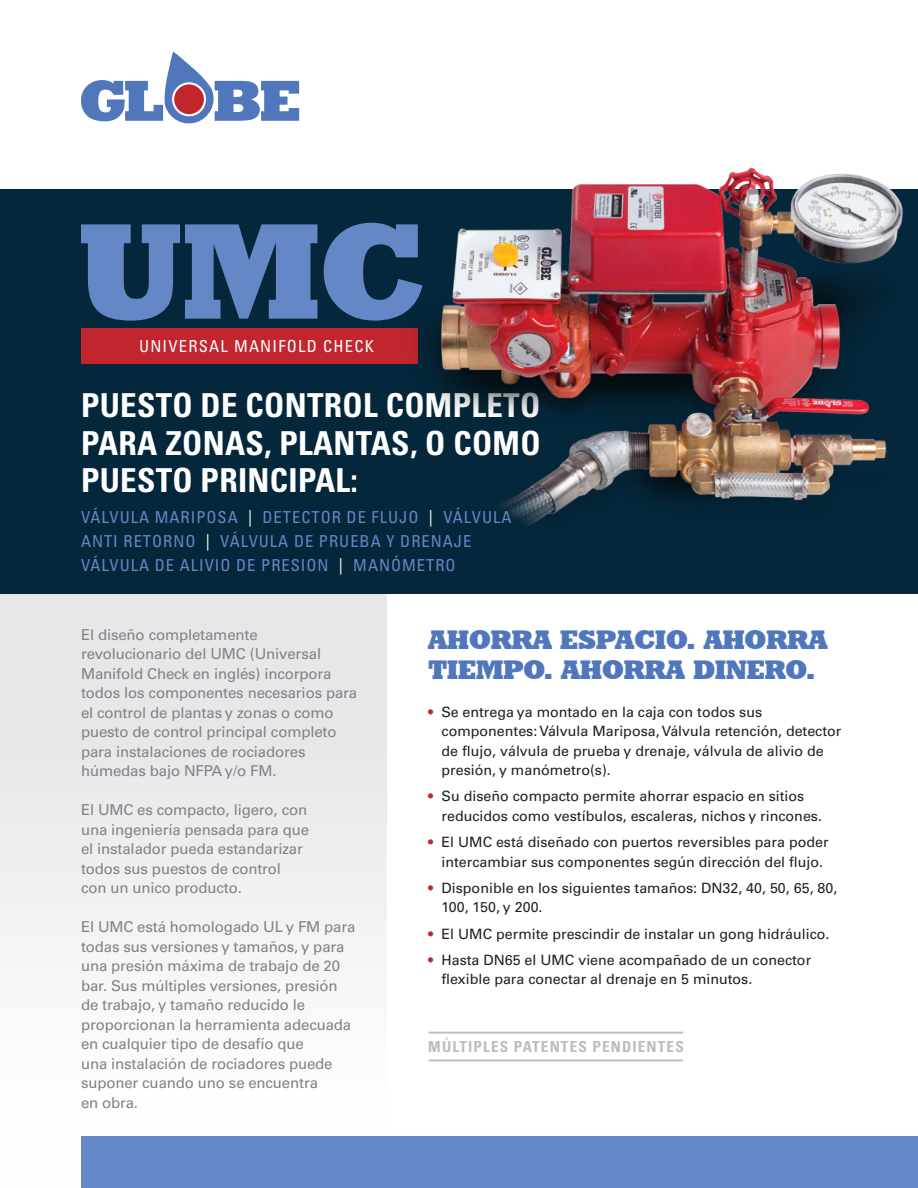
<style>
.page{position:relative;width:918px;height:1188px;background:#fff}
.page>*{position:absolute;margin:0;border:0;box-sizing:border-box;transform-origin:0 0}
.t1{font:700 condensed 33px/37.5px "Univers LT Pro";letter-spacing:.01em;color:#fff;text-align:justify}
.t2{font:27px/30px "Geometric Slab 712 BT Extra Bold A";color:#5077bc}
.t3{font:condensed 16.5px/24px "Univers LT Pro";letter-spacing:.06em;color:#6488c5}
.t4{font:condensed 16.5px "Univers LT Pro";letter-spacing:.075em;color:#fff}
.t5{font:700 condensed 15.15px "Univers LT Pro";letter-spacing:.075em;color:#bcbdc0}
.t6{font:15px/19.5px "Univers LT Pro 55 Roman";letter-spacing:-.01em;color:#808285}
.t7{font:14.25px/19.5px "Univers LT Pro 55 Roman";color:#231f20}
.s1{color:#fff}
.s2{color:#c2252d}
</style>
<div class="page">
<svg style="left:0;top:594px;width:387px;height:362px;fill:#e8e9eb"></svg>
<div style="left:0;top:189px;width:918px;height:405px;background:#04273b"></div>
<div style="left:81px;top:329px;width:337px;height:35px;background:#c2252d"></div>
<svg style="left:81px;top:223px;width:284px;height:98px"></svg>
<svg style="left:81px;top:52px;width:218px;height:71px"></svg>
<div style="left:81px;top:1136px;width:837px;height:52px;background:#6488c5"></div>
<hr style="left:429px;top:1059px;width:254px;height:2px;background:#bcbdc0">
<hr style="left:429px;top:1032px;width:254px;height:2px;background:#bcbdc0">
<img style="left:365px;top:167px;width:538px;height:441px">
<p class="t4" style="left:139px;top:336px;width:236px">UNIVERSAL MANIFOLD CHECK</p>
<p class="t1" style="left:81px;top:386px;width:461px">PUESTO DE CONTROL COMPLETO PARA ZONAS, PLANTAS, O COMO PUESTO PRINCIPAL:</p>
<p class="t3" style="left:81px;top:504px;width:432px">VÁLVULA MARIPOSA <span class="s1">|</span> DETECTOR DE FLUJO <span class="s1">|</span> VÁLVULA<br>ANTI RETORNO <span class="s1">|</span> VÁLVULA DE PRUEBA Y DRENAJE<br>VÁLVULA DE ALIVIO DE PRESION <span class="s1">|</span> MANÓMETRO</p>
<p class="t6" style="left:81px;top:625px;width:278px">El diseño completamente revolucionario del UMC (Universal Manifold Check en inglés) incorpora todos los componentes necesarios para el control de plantas y zonas o como puesto de control principal completo para instalaciones de rociadores húmedas bajo NFPA y/o FM.</p>
<p class="t6" style="left:81px;top:800px;width:230px">El UMC es compacto, ligero, con una ingeniería pensada para que el instalador pueda estandarizar todos sus puestos de control con un unico producto.</p>
<p class="t6" style="left:81px;top:917px;width:276px">El UMC está homologado UL y FM para todas sus versiones y tamaños, y para una presión máxima de trabajo de 20 bar. Sus múltiples versiones, presión de trabajo, y tamaño reducido le proporcionan la herramienta adecuada en cualquier tipo de desafío que<br>una instalación de rociadores puede suponer cuando uno se encuentra<br>en obra.</p>
<p class="t2" style="left:428px;top:624px;width:401px">AHORRA ESPACIO. AHORRA<br>TIEMPO. AHORRA DINERO.</p>
<p class="t7" style="left:442px;top:702px;width:401px;text-indent:-14px"><span class="s2">•</span> Se entrega ya montado en la caja con todos sus componentes: Válvula Mariposa, Válvula retención, detector de flujo, válvula de prueba y drenaje, válvula de alivio de presión, y manómetro(s).</p>
<p class="t7" style="left:442px;top:787px;width:382px;text-indent:-14px"><span class="s2">•</span> Su diseño compacto permite ahorrar espacio en sitios reducidos como vestíbulos, escaleras, nichos y rincones.</p>
<p class="t7" style="left:428px;top:832px;width:402px;text-align:center"><span class="s2">•</span> El UMC está diseñado con puertos reversibles para poder intercambiar sus componentes según dirección del flujo.</p>
<p class="t7" style="left:442px;top:878px;width:397px;text-indent:-14px"><span class="s2">•</span> Disponible en los siguientes tamaños: DN32, 40, 50, 65, 80,<br>100, 150, y 200.</p>
<p class="t7" style="left:428px;top:924px;width:403px"><span class="s2">•</span> El UMC permite prescindir de instalar un gong hidráulico.</p>
<p class="t7" style="left:442px;top:950px;width:371px;text-indent:-14px"><span class="s2">•</span> Hasta DN65 el UMC viene acompañado de un conector flexible para conectar al drenaje en 5 minutos.</p>
<p class="t5" style="left:428px;top:1037px;width:257px">MÚLTIPLES PATENTES PENDIENTES</p>
</div>
